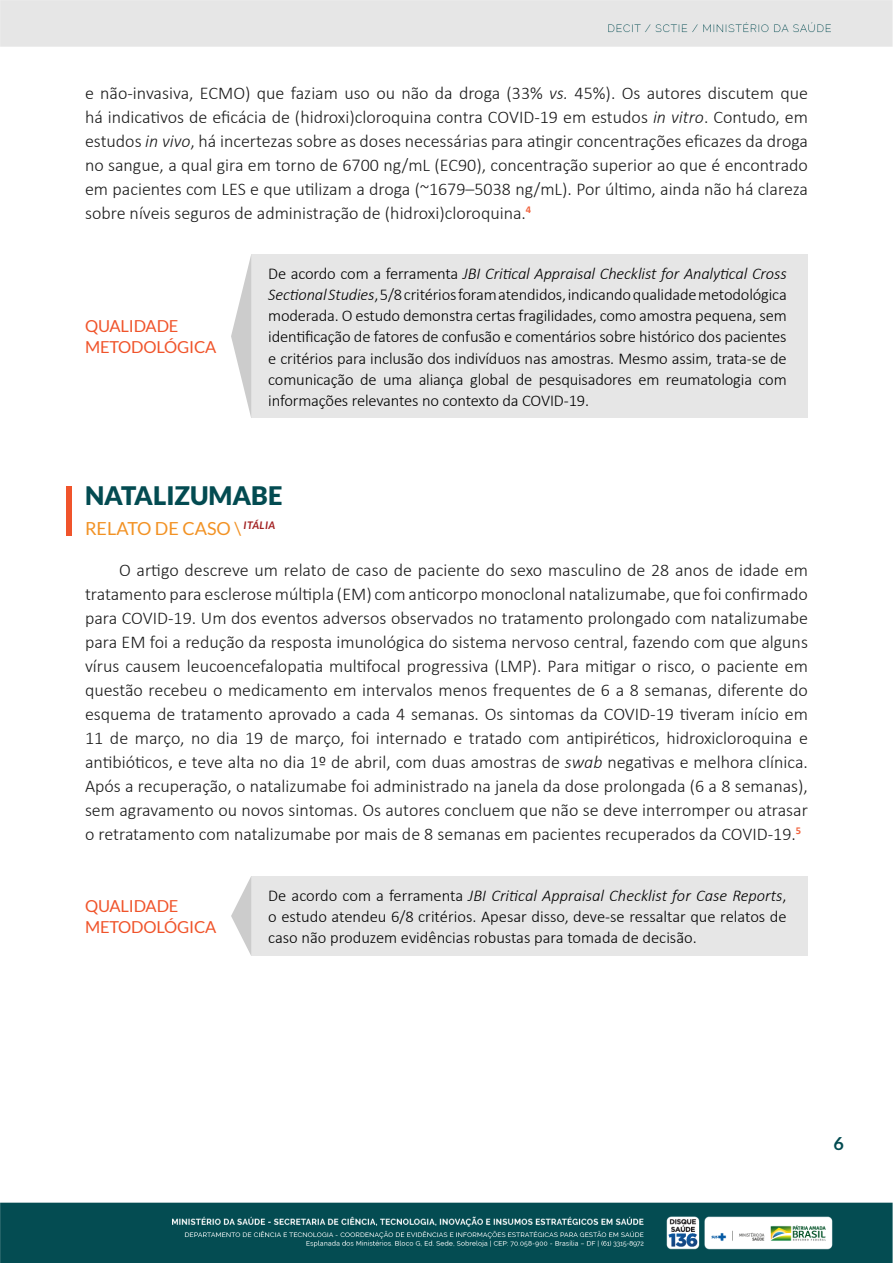
<style>
.page{position:relative;width:893px;height:1263px;background:#fff}
.page>*{position:absolute;margin:0;border:0;box-sizing:border-box;transform-origin:0 0}
.t1{font:900 25.5px "Lato";color:#034b51}
.t2{font:300 18px/24px "Calibri";color:#1a1a1a;text-align:justify}
.t3{font:18px "Lato";color:#f29224}
.t4{font:700 18px "Lato";color:#034b51}
.t5{font:300 16.5px/21px "Calibri";letter-spacing:-.01em;color:#000;text-align:justify}
.t6{font:16.5px/21px "Lato";letter-spacing:-.01em;color:#f0542b}
.s1{font-style:italic}
</style>
<div class="page">
<img style="left:0;top:0;width:893px;height:1263px">
<div style="left:85px;top:254px;width:146px;height:164px;background:#fff"></div>
<div style="left:251px;top:254px;width:557px;height:164px;background:#e6e6e6"></div>
<svg style="left:231px;top:254px;width:20px;height:164px"></svg>
<div style="left:85px;top:876px;width:146px;height:80px;background:#fff"></div>
<div style="left:251px;top:876px;width:557px;height:80px;background:#e6e6e6"></div>
<svg style="left:231px;top:876px;width:20px;height:80px"></svg>
<div style="left:66px;top:486px;width:6px;height:49px;background:#f0542b"></div>
<p class="t2" style="left:85px;top:80px;width:724px">e não-invasiva, ECMO) que faziam uso ou não da droga (33% <span class="s1">vs.</span> 45%). Os autores discutem que há indicativos de eficácia de (hidroxi)cloroquina contra COVID-19 em estudos <span class="s1">in vitro</span>. Contudo, em estudos <span class="s1">in vivo</span>, há incertezas sobre as doses necessárias para atingir concentrações eficazes da droga no sangue, a qual gira em torno de 6700 ng/mL (EC90), concentração superior ao que é encontrado em pacientes com LES e que utilizam a droga (~1679–5038 ng/mL). Por último, ainda não há clareza sobre níveis seguros de administração de (hidroxi)cloroquina.<sup>4</sup></p>
<p class="t6" style="left:85px;top:316px;width:133px">QUALIDADE<br>METODOLÓGICA</p>
<p class="t5" style="left:268px;top:263px;width:520px">De acordo com a ferramenta <span class="s1">JBI Critical Appraisal Checklist for Analytical Cross Sectional Studies</span>, 5/8 critérios foram atendidos, indicando qualidade metodológica moderada. O estudo demonstra certas fragilidades, como amostra pequena, sem identificação de fatores de confusão e comentários sobre histórico dos pacientes e critérios para inclusão dos indivíduos nas amostras. Mesmo assim, trata-se de comunicação de uma aliança global de pesquisadores em reumatologia com informações relevantes no contexto da COVID-19.</p>
<h1 class="t1" style="left:85px;top:481px;width:199px">NATALIZUMABE</h1>
<p class="t3" style="left:85px;top:519px;width:192px">RELATO DE CASO \ <sup>ITÁLIA</sup></p>
<p class="t2" style="left:85px;top:558px;width:724px;text-indent:34px">O artigo descreve um relato de caso de paciente do sexo masculino de 28 anos de idade em tratamento para esclerose múltipla (EM) com anticorpo monoclonal natalizumabe, que foi confirmado para COVID-19. Um dos eventos adversos observados no tratamento prolongado com natalizumabe para EM foi a redução da resposta imunológica do sistema nervoso central, fazendo com que alguns vírus causem leucoencefalopatia multifocal progressiva (LMP). Para mitigar o risco, o paciente em questão recebeu o medicamento em intervalos menos frequentes de 6 a 8 semanas, diferente do esquema de tratamento aprovado a cada 4 semanas. Os sintomas da COVID-19 tiveram início em 11 de março, no dia 19 de março, foi internado e tratado com antipiréticos, hidroxicloroquina e antibióticos, e teve alta no dia 1º de abril, com duas amostras de <span class="s1">swab</span> negativas e melhora clínica.<br>Após a recuperação, o natalizumabe foi administrado na janela da dose prolongada (6 a 8 semanas), sem agravamento ou novos sintomas. Os autores concluem que não se deve interromper ou atrasar o retratamento com natalizumabe por mais de 8 semanas em pacientes recuperados da COVID-19.<sup>5</sup></p>
<p class="t6" style="left:85px;top:895px;width:133px">QUALIDADE<br>METODOLÓGICA</p>
<p class="t5" style="left:268px;top:885px;width:520px">De acordo com a ferramenta <span class="s1">JBI Critical Appraisal Checklist for Case Reports</span>, o estudo atendeu 6/8 critérios. Apesar disso, deve-se ressaltar que relatos de caso não produzem evidências robustas para tomada de decisão.</p>
<p class="t4" style="left:833px;top:1133px;width:12px">6</p>
</div>
